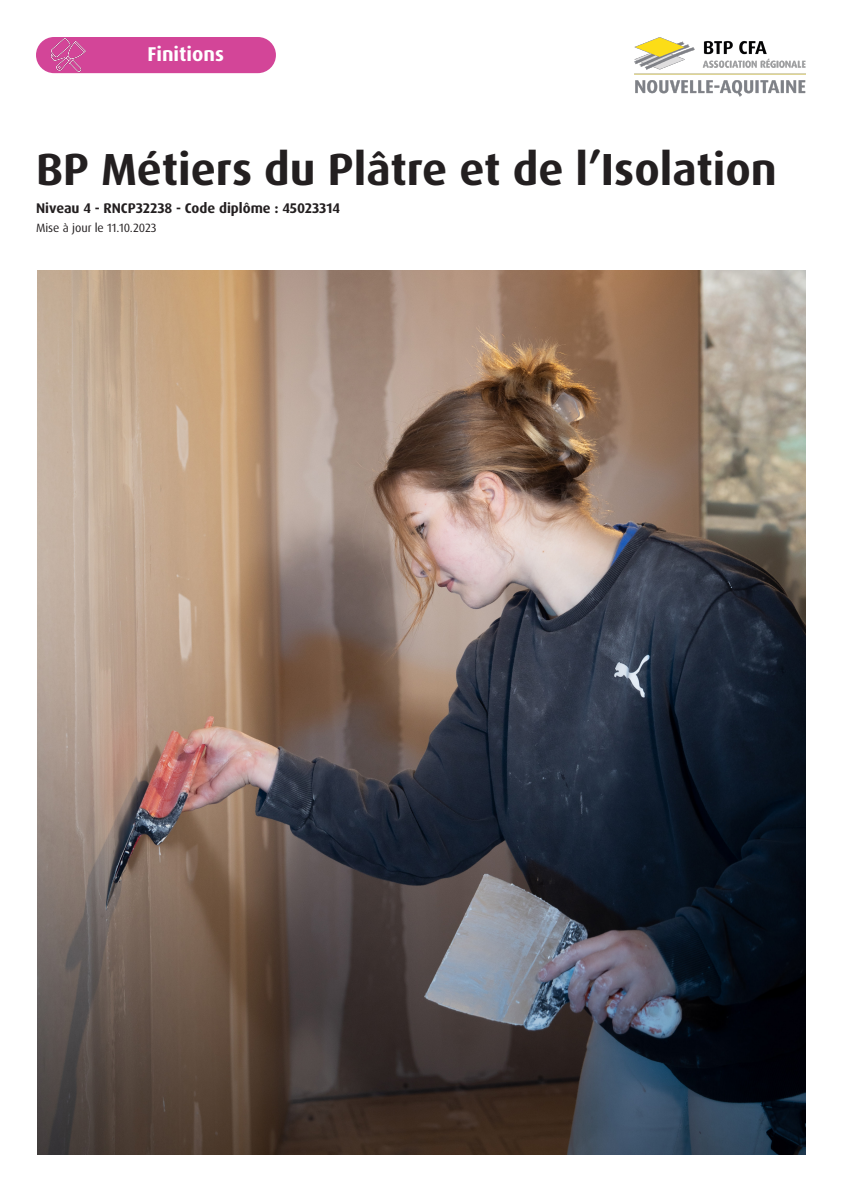
<style>
.page{position:relative;width:842px;height:1191px;background:#fff}
.page>*{position:absolute;margin:0;border:0;box-sizing:border-box;transform-origin:0 0}
.t1{font:700 45px "Dax Pro";color:#231f20}
.t2{font:700 20px "Dax Pro";color:#fff}
.t3{font:700 14px "Dax Pro";color:#231f20}
.t4{font:12px "Dax Pro";color:#231f20}
</style>
<div class="page">
<img style="left:37px;top:271px;width:769px;height:884px">
<img style="left:634px;top:37px;width:172px;height:60px">
<div style="left:36px;top:37px;width:240px;height:36px;background:#d34598;border-radius:18px"></div>
<img style="left:50px;top:37px;width:38px;height:37px">
<p class="t2" style="left:147px;top:41px;width:78px">Finitions</p>
<p class="t1" style="left:36px;top:140px;width:742px">BP Métiers du Plâtre et de l’Isolation</p>
<p class="t3" style="left:36px;top:199px;width:306px">Niveau 4 - RNCP32238 - Code diplôme : 45023314</p>
<p class="t4" style="left:36px;top:220px;width:122px">Mise à jour le 11.10.2023</p>
</div>
